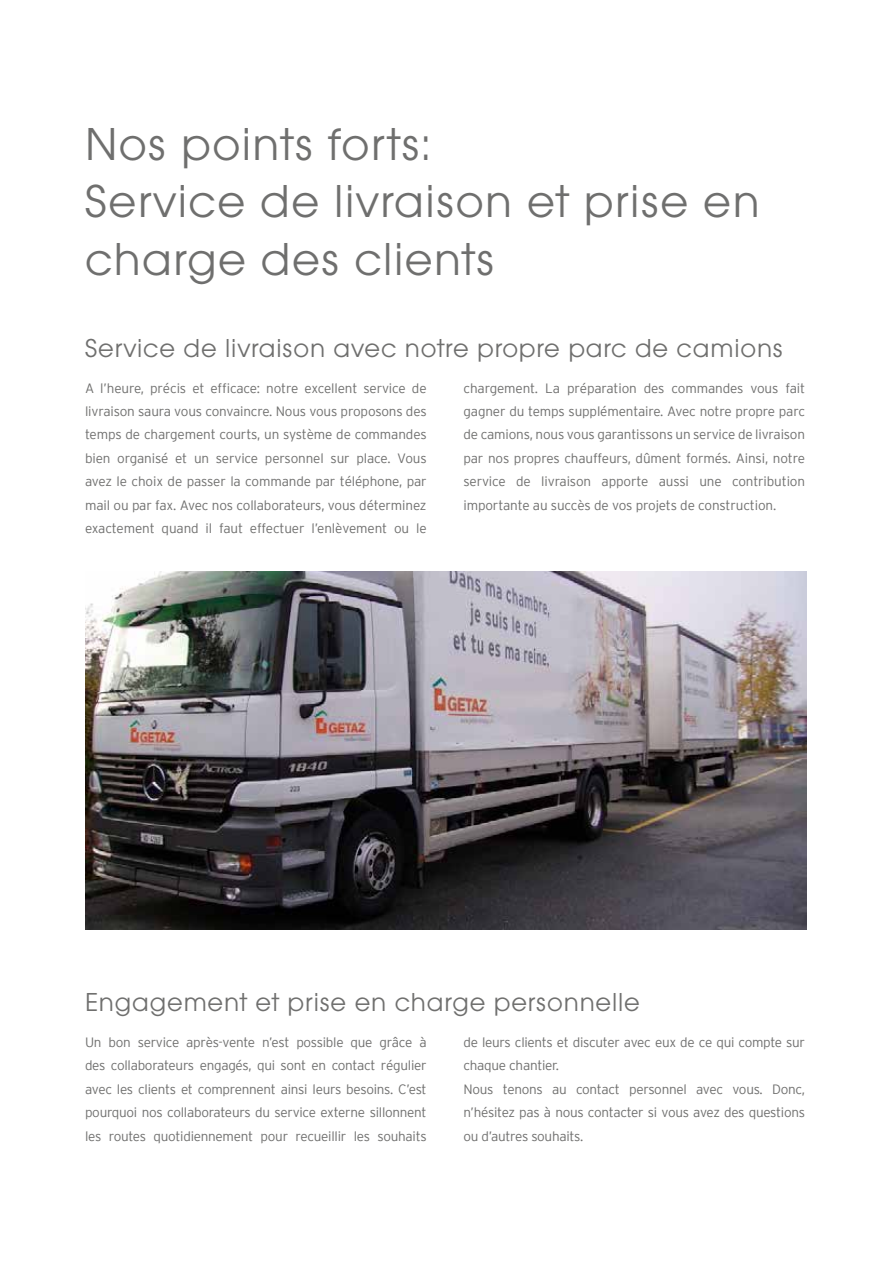
<style>
.page{position:relative;width:893px;height:1263px;background:#fff}
.page>*{position:absolute;margin:0;border:0;box-sizing:border-box;transform-origin:0 0}
.t1{font:48px/57.6px "Avant Gard Goth EF";letter-spacing:.03em;color:#6f6f6e}
.t2{font:27px "Avant Gard Goth EF";letter-spacing:.03em;color:#6f6f6e}
.t3{font:300 13.5px/23.4px "Interstate";letter-spacing:-.02em;color:#6f6f6e;text-align:justify}
</style>
<div class="page">
<img style="left:85px;top:572px;width:722px;height:357px">
<h1 class="t1" style="left:85px;top:115px;width:676px">Nos points forts:<br>Service de livraison et prise en charge des clients</h1>
<h2 class="t2" style="left:85px;top:332px;width:699px">Service de livraison avec notre propre parc de camions</h2>
<p class="t3" style="left:85px;top:376px;width:343px">A l’heure, précis et efficace: notre excellent service de livraison saura vous convaincre. Nous vous proposons des temps de chargement courts, un système de commandes bien organisé et un service personnel sur place. Vous avez le choix de passer la commande par téléphone, par mail ou par fax. Avec nos collaborateurs, vous déterminez exactement quand il faut effectuer l’enlèvement ou le</p>
<p class="t3" style="left:463px;top:376px;width:343px">chargement. La préparation des commandes vous fait gagner du temps supplémentaire. Avec notre propre parc de camions, nous vous garantissons un service de livraison par nos propres chauffeurs, dûment formés. Ainsi, notre service de livraison apporte aussi une contribution importante au succès de vos projets de construction.</p>
<h2 class="t2" style="left:85px;top:986px;width:556px">Engagement et prise en charge personnelle</h2>
<p class="t3" style="left:85px;top:1030px;width:343px">Un bon service après-vente n’est possible que grâce à des collaborateurs engagés, qui sont en contact régulier avec les clients et comprennent ainsi leurs besoins. C’est pourquoi nos collaborateurs du service externe sillonnent les routes quotidiennement pour recueillir les souhaits</p>
<p class="t3" style="left:463px;top:1030px;width:343px;text-align:left">de leurs clients et discuter avec eux de ce qui compte sur chaque chantier.<br>Nous tenons au contact personnel avec vous. Donc, n’hésitez pas à nous contacter si vous avez des questions ou d’autres souhaits.</p>
</div>
